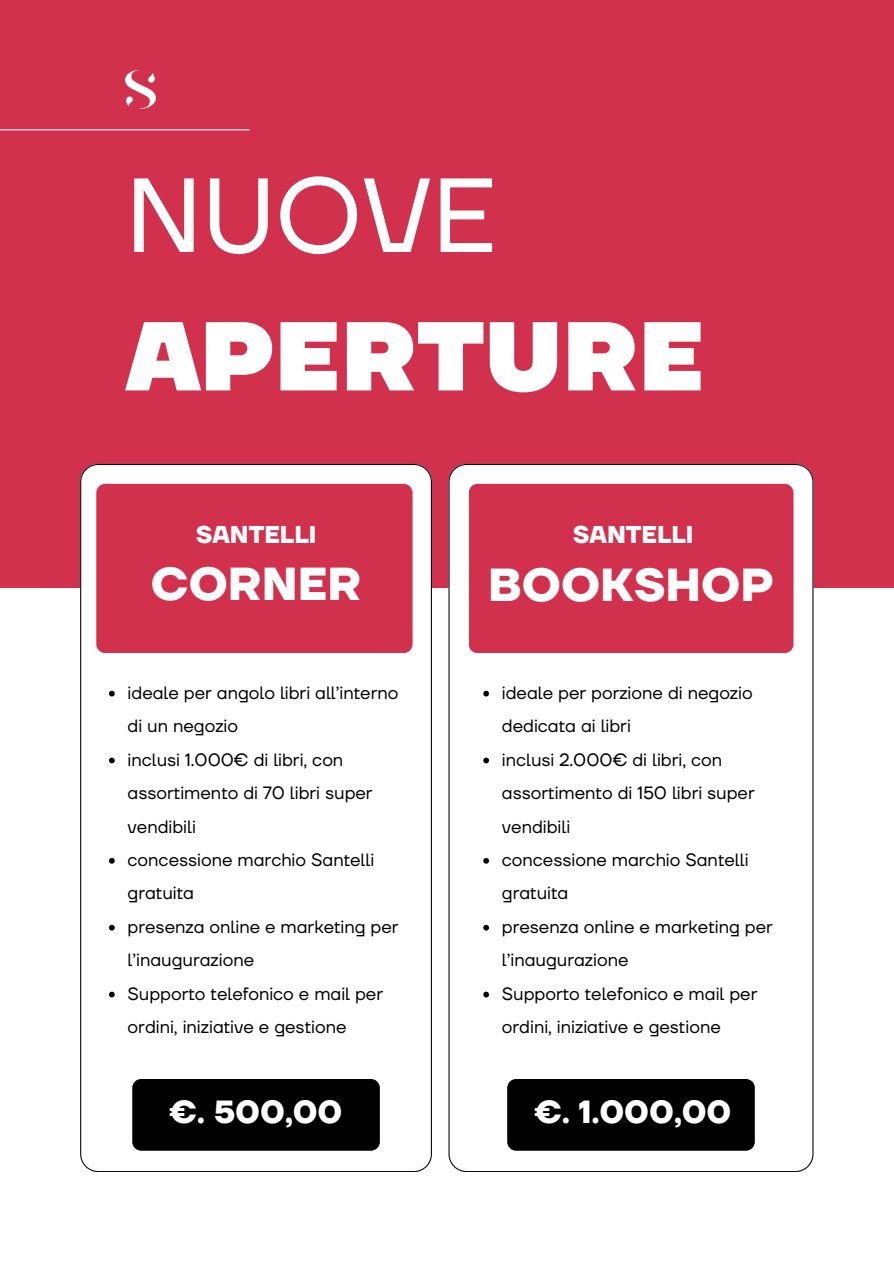
<style>
.page{position:relative;width:894px;height:1264px;background:#fff}
.page>*{position:absolute;margin:0;border:0;box-sizing:border-box;transform-origin:0 0}
.t1{font:105px "TT Firs Neue";color:#fff}
.t2{font:900 97.5px "TT Firs Neue";color:#fff}
.t3{font:700 46.05px "TT Firs Neue";color:#fff}
.t4{font:700 31.95px "TT Firs Neue";color:#fff}
.t5{font:700 24.15px "TT Firs Neue";color:#fff}
.t6{font:17.7px/33.5px "TT Firs Neue";color:#000}
</style>
<div class="page">
<div style="left:0;top:0;width:893px;height:587px;background:#d2314d"></div>
<svg style="left:80px;top:464px;width:352px;height:707px"></svg>
<svg style="left:448px;top:464px;width:365px;height:707px"></svg>
<svg style="left:468px;top:484px;width:325px;height:169px"></svg>
<div style="left:132px;top:1078px;width:248px;height:72px;background:#000"></div>
<div style="left:507px;top:1078px;width:247px;height:72px;background:#000"></div>
<hr style="left:0;top:129px;width:249px;height:1px;background:#fff">
<svg style="left:96px;top:484px;width:316px;height:169px"></svg>
<img style="left:126px;top:70px;width:29px;height:38px">
<svg style="left:109px;top:690px;width:6px;height:6px"></svg>
<svg style="left:109px;top:757px;width:6px;height:6px"></svg>
<svg style="left:109px;top:858px;width:6px;height:5px"></svg>
<svg style="left:109px;top:924px;width:6px;height:6px"></svg>
<svg style="left:109px;top:991px;width:6px;height:6px"></svg>
<svg style="left:483px;top:690px;width:6px;height:6px"></svg>
<svg style="left:483px;top:757px;width:6px;height:6px"></svg>
<svg style="left:483px;top:858px;width:6px;height:5px"></svg>
<svg style="left:483px;top:924px;width:6px;height:6px"></svg>
<svg style="left:483px;top:991px;width:6px;height:6px"></svg>
<h1 class="t1" style="left:126px;top:144px;width:372px">NUOVE</h1>
<h2 class="t2" style="left:126px;top:289px;width:580px">APERTURE</h2>
<h3 class="t5" style="left:196px;top:518px;width:122px">SANTELLI</h3>
<h3 class="t3" style="left:151px;top:552px;width:212px">CORNER</h3>
<p class="t6" style="left:128px;top:675px;width:272px">ideale per angolo libri all’interno di un negozio<br>inclusi 1.000€ di libri, con assortimento di 70 libri super vendibili<br>concessione marchio Santelli gratuita<br>presenza online e marketing per l’inaugurazione<br>Supporto telefonico e mail per ordini, iniziative e gestione</p>
<h3 class="t5" style="left:572px;top:518px;width:122px">SANTELLI</h3>
<h3 class="t3" style="left:488px;top:553px;width:287px">BOOKSHOP</h3>
<p class="t6" style="left:502px;top:675px;width:272px">ideale per porzione di negozio dedicata ai libri<br>inclusi 2.000€ di libri, con assortimento di 150 libri super vendibili<br>concessione marchio Santelli gratuita<br>presenza online e marketing per l’inaugurazione<br>Supporto telefonico e mail per ordini, iniziative e gestione</p>
<h3 class="t4" style="left:169px;top:1089px;width:174px">€. 500,00</h3>
<h3 class="t4" style="left:534px;top:1089px;width:198px">€. 1.000,00</h3>
</div>
